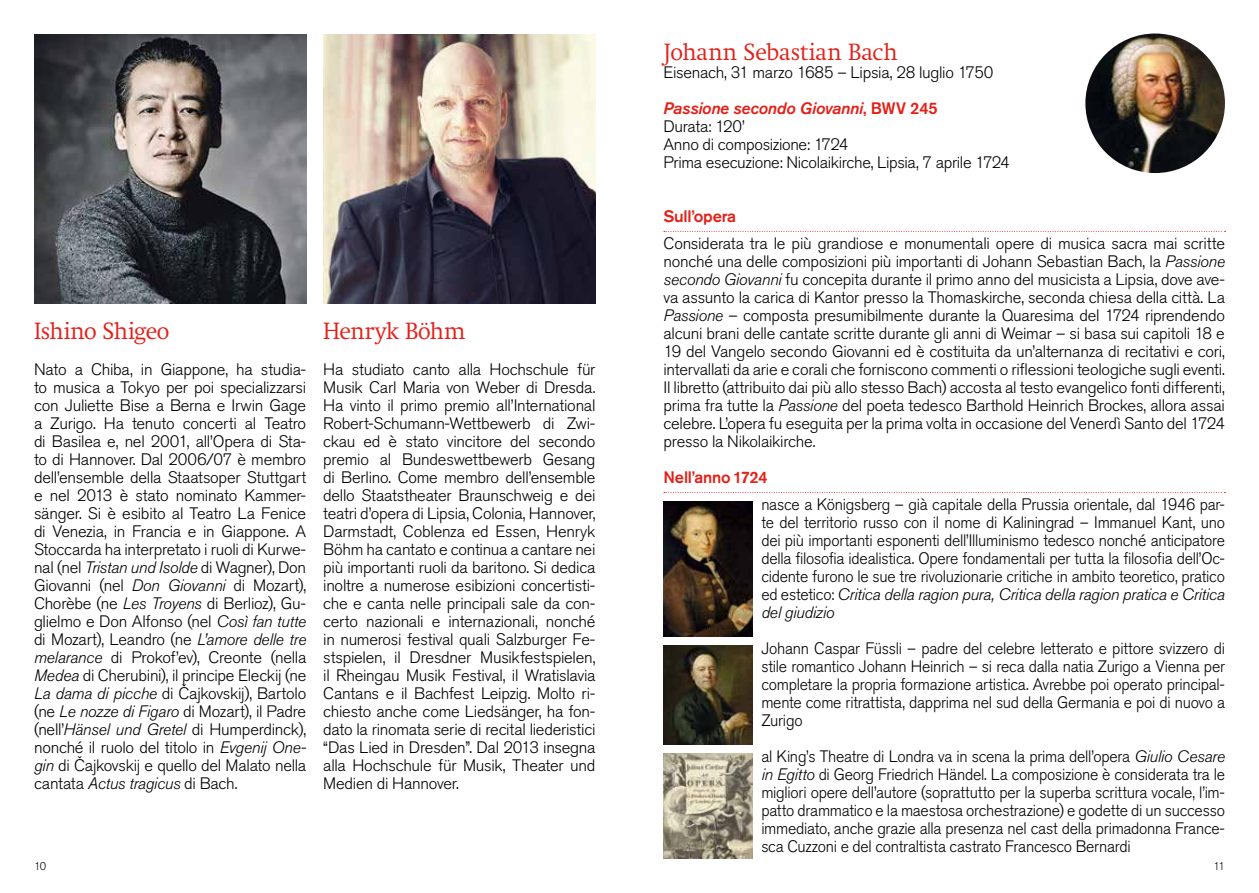
<style>
.page{position:relative;width:1259px;height:893px;background:#fff}
.page>*{position:absolute;margin:0;border:0;box-sizing:border-box;transform-origin:0 0}
.t1{font:300 24px "Swift Neue LT Pro";letter-spacing:-.01em;color:#e32119}
.t2{font:300 16.5px/18px "Akzidenz Grotesk Pro";letter-spacing:-.015em;color:#000;text-align:justify}
.t3{font:300 16.5px/18px "Akzidenz Grotesk Pro";letter-spacing:-.015em;color:#000;text-align:justify;scale:.96 1}
.t4{font:500 16.5px "Akzidenz Grotesk Pro";letter-spacing:-.015em;color:#e32119}
.t5{font:300 11.25px "Akzidenz Grotesk Pro";color:#000}
.s1{font-style:italic}
.s2{font-weight:500;font-style:italic;color:#e32119}
.s3{font-weight:500;color:#e32119}
</style>
<div class="page">
<svg style="left:664px;top:231px;width:561px;height:1px"></svg>
<svg style="left:664px;top:492px;width:561px;height:1px"></svg>
<img style="left:663px;top:645px;width:90px;height:99px">
<img style="left:1085px;top:34px;width:140px;height:139px;border-radius:70px">
<img style="left:663px;top:501px;width:90px;height:135px">
<img style="left:663px;top:753px;width:90px;height:106px">
<img style="left:34px;top:34px;width:272px;height:269px">
<img style="left:323px;top:34px;width:272px;height:269px">
<h1 class="t1" style="left:34px;top:317px;width:137px">Ishino Shigeo</h1>
<p class="t2" style="left:34px;top:360px;width:274px">Nato a Chiba, in Giappone, ha studia&shy;to musica a Tokyo per poi specializzarsi con Juliette Bise a Berna e Irwin Gage a Zurigo. Ha tenuto concerti al Teatro di Basilea e, nel 2001, all’Opera di Sta&shy;to di Hannover. Dal 2006/07 è membro dell’ensemble della Staatsoper Stuttgart e nel 2013 è stato nominato Kammer&shy;sänger. Si è esibito al Teatro La Fenice di Venezia, in Francia e in Giappone. A Stoccarda ha interpretato i ruoli di Kurwe&shy;nal (nel <span class="s1">Tristan und Isolde</span> di Wagner), Don Giovanni (nel <span class="s1">Don Giovanni</span> di Mozart), Chorèbe (ne <span class="s1">Les Troyens</span> di Berlioz), Gu&shy;glielmo e Don Alfonso (nel <span class="s1">Così fan tutte </span>di Mozart), Leandro (ne <span class="s1">L’amore delle tre melarance</span> di Prokof’ev), Creonte (nella <span class="s1">Medea</span> di Cherubini), il principe Eleckij (ne <span class="s1">La dama di picche</span> di Čajkovskij), Bartolo (ne <span class="s1">Le nozze di Figaro</span> di Mozart), il Padre (nell’<span class="s1">Hänsel und Gretel</span> di Humperdinck), nonché il ruolo del titolo in <span class="s1">Evgenij One&shy;gin</span> di Čajkovskij e quello del Malato nella cantata <span class="s1">Actus tragicus</span> di Bach.</p>
<h1 class="t1" style="left:323px;top:317px;width:143px">Henryk Böhm</h1>
<p class="t2" style="left:323px;top:360px;width:274px">Ha studiato canto alla Hochschule für Musik Carl Maria von Weber di Dresda.<br>Ha vinto il primo premio all’International Robert-Schumann-Wettbewerb di Zwi&shy;ckau ed è stato vincitore del secondo premio al Bundeswettbewerb Gesang di Berlino. Come membro dell’ensemble dello Staatstheater Braunschweig e dei teatri d’opera di Lipsia, Colonia, Hannover, Darmstadt, Coblenza ed Essen, Henryk Böhm ha cantato e continua a cantare nei più importanti ruoli da baritono. Si dedica inoltre a numerose esibizioni concertisti&shy;che e canta nelle principali sale da con&shy;certo nazionali e internazionali, nonché in numerosi festival quali Salzburger Fe&shy;stspielen, il Dresdner Musikfestspielen, il Rheingau Musik Festival, il Wratislavia Cantans e il Bachfest Leipzig. Molto ri&shy;chiesto anche come Liedsänger, ha fon&shy;dato la rinomata serie di recital liederistici “Das Lied in Dresden”. Dal 2013 insegna alla Hochschule für Musik, Theater und Medien di Hannover.</p>
<h1 class="t1" style="left:663px;top:38px;width:236px">Johann Sebastian Bach</h1>
<p class="t2" style="left:663px;top:54px;width:331px;line-height:36px">Eisenach, 31 marzo 1685 – Lipsia, 28 luglio 1750<br><span class="s2">Passione secondo Giovanni</span><span class="s3">, BWV 245</span></p>
<p class="t2" style="left:663px;top:117px;width:348px;text-align:left">Durata: 120’<br>Anno di composizione: 1724<br>Prima esecuzione: Nicolaikirche, Lipsia, 7 aprile 1724</p>
<p class="t4" style="left:663px;top:206px;width:74px">Sull’opera</p>
<p class="t2" style="left:663px;top:234px;width:563px">Considerata tra le più grandiose e monumentali opere di musica sacra mai scritte nonché una delle composizioni più importanti di Johann Sebastian Bach, la <span class="s1">Passione secondo Giovanni</span> fu concepita durante il primo anno del musicista a Lipsia, dove ave&shy;va assunto la carica di Kantor presso la Thomaskirche, seconda chiesa della città. La <span class="s1">Passione</span> – composta presumibilmente durante la Quaresima del 1724 riprendendo alcuni brani delle cantate scritte durante gli anni di Weimar – si basa sui capitoli 18 e 19 del Vangelo secondo Giovanni ed è costituita da un’alternanza di recitativi e cori, intervallati da arie e corali che forniscono commenti o riflessioni teologiche sugli eventi.<br>Il libretto (attribuito dai più allo stesso Bach) accosta al testo evangelico fonti differenti, prima fra tutte la <span class="s1">Passione</span> del poeta tedesco Barthold Heinrich Brockes, allora assai celebre. L’opera fu eseguita per la prima volta in occasione del Venerdì Santo del 1724 presso la Nikolaikirche.</p>
<p class="t4" style="left:663px;top:467px;width:106px">Nell’anno 1724</p>
<p class="t3" style="left:761px;top:495px;width:484px">nasce a Königsberg – già capitale della Prussia orientale, dal 1946 par&shy;te del territorio russo con il nome di Kaliningrad – Immanuel Kant, uno dei più importanti esponenti dell’Illuminismo tedesco nonché anticipatore della filosofia idealistica. Opere fondamentali per tutta la filosofia dell’Oc&shy;cidente furono le sue tre rivoluzionarie critiche in ambito teoretico, pratico ed estetico: <span class="s1">Critica della ragion pura, Critica della ragion pratica e Critica del giudizio</span></p>
<p class="t3" style="left:761px;top:639px;width:484px">Johann Caspar Füssli – padre del celebre letterato e pittore svizzero di stile romantico Johann Heinrich – si reca dalla natia Zurigo a Vienna per completare la propria formazione artistica. Avrebbe poi operato principal&shy;mente come ritrattista, dapprima nel sud della Germania e poi di nuovo a Zurigo</p>
<p class="t3" style="left:761px;top:747px;width:484px">al King’s Theatre di Londra va in scena la prima dell’opera <span class="s1">Giulio Cesare in Egitto</span> di Georg Friedrich Händel. La composizione è considerata tra le migliori opere dell’autore (soprattutto per la superba scrittura vocale, l’im&shy;patto drammatico e la maestosa orchestrazione) e godette di un successo immediato, anche grazie alla presenza nel cast della primadonna France&shy;sca Cuzzoni e del contraltista castrato Francesco Bernardi</p>
<p class="t5" style="left:34px;top:859px;width:14px">10</p>
<p class="t5" style="left:1213px;top:859px;width:13px">11</p>
</div>
